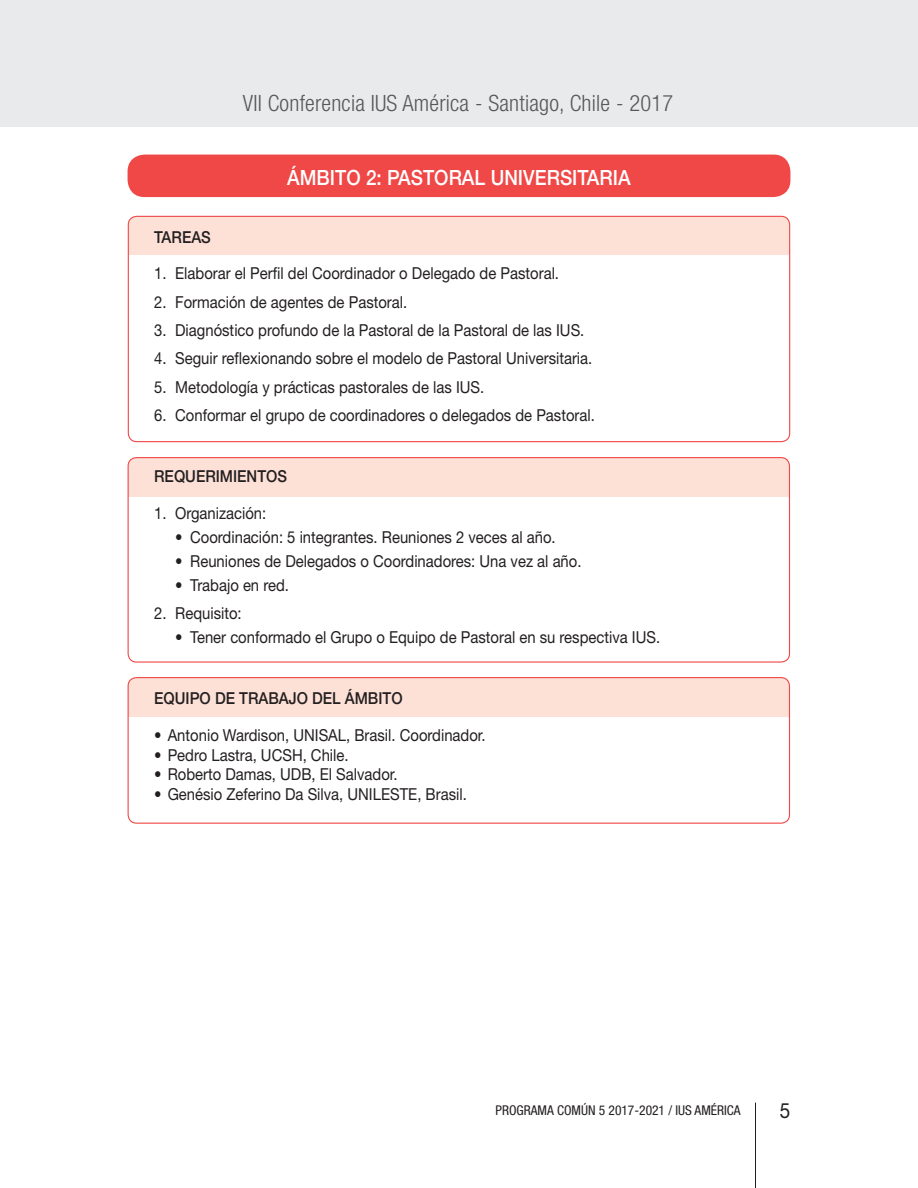
<style>
.page{position:relative;width:918px;height:1188px;background:#fff}
.page>*{position:absolute;margin:0;border:0;box-sizing:border-box;transform-origin:0 0}
.t1{font:300 condensed 22.5px "Helvetica Neue LT Std";letter-spacing:.01em;color:#57585a}
.t2{font:500 21px "Helvetica Neue LT Std";color:#fff;scale:.9 1}
.t3{font:21px "Helvetica Neue LT Std";color:#231f20;scale:.9 1}
.t4{font:16.5px "Helvetica Neue LT Std";color:#231f20;scale:.9 1}
.t5{font:500 16.5px "Helvetica Neue LT Std";color:#231f20;scale:.9 1}
.t6{font:condensed 13.5px "Helvetica Neue LT Std";color:#231f20}
</style>
<div class="page">
<hr style="left:755px;top:1103px;width:1px;height:85px;background:#231f20">
<div style="left:128px;top:216px;width:662px;height:39px;background:#fde1d7"></div>
<div style="left:128px;top:216px;width:662px;height:226px;border:1px solid #ef4847;border-radius:9px"></div>
<div style="left:128px;top:458px;width:662px;height:38px;background:#fde1d7"></div>
<div style="left:128px;top:457px;width:662px;height:206px;border:1px solid #ef4847;border-radius:9px"></div>
<div style="left:128px;top:678px;width:662px;height:38px;background:#fde1d7"></div>
<div style="left:128px;top:677px;width:662px;height:147px;border:1px solid #ef4847;border-radius:9px"></div>
<div style="left:128px;top:155px;width:662px;height:42px;background:#ef4847;border-radius:17px"></div>
<div style="left:0;top:1px;width:918px;height:126px;background:#e9eaeb"></div>
<h1 class="t1" style="left:243px;top:90px;width:432px">VII Conferencia IUS América - Santiago, Chile - 2017</h1>
<p class="t2" style="left:287px;top:165px;width:383px">ÁMBITO 2: PASTORAL UNIVERSITARIA</p>
<p class="t5" style="left:154px;top:227px;width:64px">TAREAS</p>
<p class="t4" style="left:154px;top:264px;width:451px">1. Elaborar el Perfil del Coordinador o Delegado de Pastoral.</p>
<p class="t4" style="left:154px;top:292px;width:283px">2. Formación de agentes de Pastoral.</p>
<p class="t4" style="left:154px;top:320px;width:480px">3. Diagnóstico profundo de la Pastoral de la Pastoral de las IUS.</p>
<p class="t4" style="left:154px;top:349px;width:488px">4. Seguir reflexionando sobre el modelo de Pastoral Universitaria.</p>
<p class="t4" style="left:154px;top:377px;width:368px">5. Metodología y prácticas pastorales de las IUS.</p>
<p class="t4" style="left:154px;top:405px;width:491px">6. Conformar el grupo de coordinadores o delegados de Pastoral.</p>
<p class="t5" style="left:154px;top:466px;width:149px">REQUERIMIENTOS</p>
<p class="t4" style="left:154px;top:503px;width:126px">1. Organización:</p>
<p class="t4" style="left:175px;top:527px;width:424px">• Coordinación: 5 integrantes. Reuniones 2 veces al año.</p>
<p class="t4" style="left:175px;top:551px;width:453px">• Reuniones de Delegados o Coordinadores: Una vez al año.</p>
<p class="t4" style="left:175px;top:575px;width:128px">• Trabajo en red.</p>
<p class="t4" style="left:154px;top:603px;width:99px">2. Requisito:</p>
<p class="t4" style="left:175px;top:627px;width:540px">• Tener conformado el Grupo o Equipo de Pastoral en su respectiva IUS.</p>
<p class="t5" style="left:154px;top:688px;width:278px">EQUIPO DE TRABAJO DEL ÁMBITO</p>
<p class="t4" style="left:154px;top:725px;width:370px">• Antonio Wardison, UNISAL, Brasil. Coordinador.</p>
<p class="t4" style="left:154px;top:745px;width:218px">• Pedro Lastra, UCSH, Chile.</p>
<p class="t4" style="left:154px;top:765px;width:272px">• Roberto Damas, UDB, El Salvador.</p>
<p class="t4" style="left:154px;top:784px;width:349px">• Genésio Zeferino Da Silva, UNILESTE, Brasil.</p>
<p class="t6" style="left:496px;top:1103px;width:247px">PROGRAMA COMÚN 5 2017-2021 / IUS AMÉRICA</p>
<p class="t3" style="left:780px;top:1098px;width:13px">5</p>
</div>
